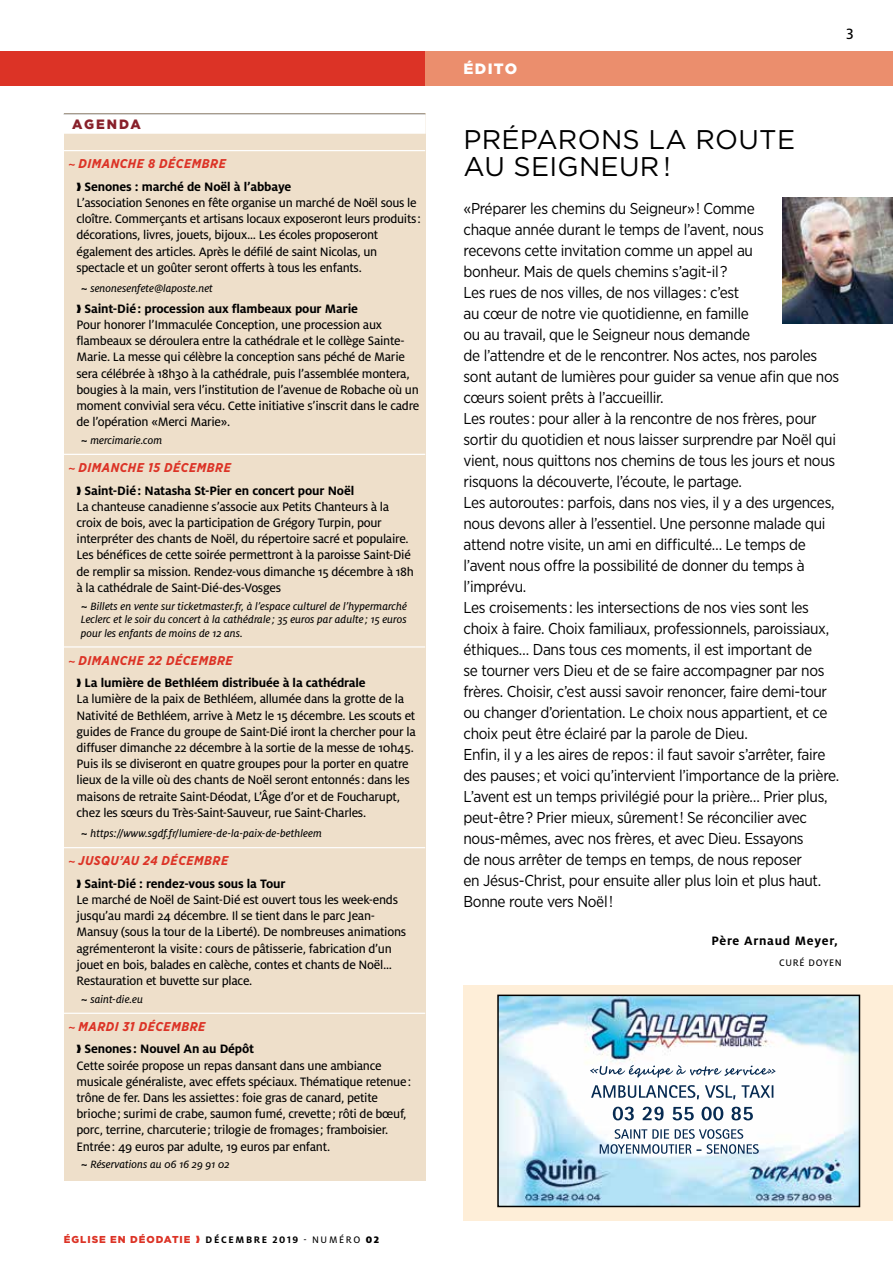
<style>
.page{position:relative;width:893px;height:1263px;background:#fff}
.page>*{position:absolute;margin:0;border:0;box-sizing:border-box;transform-origin:0 0}
.t1{font:27px/27px "Gotham";letter-spacing:.01em;color:#000}
.t2{font:16.5px "Milo OT Text";color:#000}
.t3{font:15.75px/21px "Gotham Narrow";letter-spacing:-.02em;color:#000}
.t4{font:900 15px "Gotham";letter-spacing:.09em;color:#fff}
.t5{font:13.5px/16.2px "Milo OT Text";letter-spacing:-.02em;color:#000}
.t6{font:700 13.5px "Milo OT";letter-spacing:-.01em;color:#000}
.t7{font:700 13.5px "Milo OT";letter-spacing:.05em;color:#000}
.t8{font:900 13.5px "Gotham";letter-spacing:.15em;color:#88202a}
.t9{font:italic 700 12.75px "Gotham Narrow";letter-spacing:.04em;color:#dc3326}
.t10{font:11.7px/13.5px "Milo OT Text Ita";color:#000;text-align:justify}
.t11{font:10.5px "Milo OT Text";letter-spacing:.065em;color:#000}
.t12{font:900 10.05px "Gotham";letter-spacing:.1em;color:#dc3326}
.s1{font-family:"Trade Gothic Bold Cond Twenty";font-weight:400;font-style:normal}
.s2{font-family:"Trade Gothic Bold Cond Twenty"}
.s3{font-family:"Milo OT";font-weight:700;font-size:10.5px;color:#000}
.s4{font-family:"Milo OT Text";font-weight:400;font-size:10.5px;color:#000}
.s5{font-family:"Milo OT";font-size:10.5px;color:#000}
</style>
<div class="page">
<div style="left:64px;top:114px;width:361px;height:1067px;background:#eedfca"></div>
<div style="left:63px;top:114px;width:363px;height:20px;background:#fff"></div>
<hr style="left:64px;top:150px;width:361px;height:1px;background:#fff">
<hr style="left:64px;top:454px;width:361px;height:1px;background:#fff">
<hr style="left:64px;top:646px;width:361px;height:1px;background:#fff">
<hr style="left:64px;top:847px;width:361px;height:1px;background:#fff">
<hr style="left:64px;top:1013px;width:361px;height:1px;background:#fff">
<img style="left:782px;top:197px;width:111px;height:127px">
<div style="left:0;top:51px;width:425px;height:34px;background:#dc3326"></div>
<div style="left:425px;top:51px;width:468px;height:34px;background:#eb8e6d"></div>
<div style="left:463px;top:985px;width:430px;height:235px;background:#feeed8"></div>
<img style="left:500px;top:997px;width:357px;height:207px">
<div style="left:497px;top:994px;width:363px;height:213px;border:2px solid #000"></div>
<p class="t8" style="left:72px;top:115px;width:70px">AGENDA</p>
<p class="t9" style="left:68px;top:156px;width:159px"><span class="s1">~</span> DIMANCHE 8 DÉCEMBRE</p>
<p class="t6" style="left:85px;top:179px;width:208px">Senones : marché de Noël à l’abbaye</p>
<p class="t5" style="left:77px;top:195px;width:346px">L’association Senones en fête organise un marché de Noël sous le cloître. Commerçants et artisans locaux exposeront leurs produits: décorations, livres, jouets, bijoux… Les écoles proposeront également des articles. Après le défilé de saint Nicolas, un spectacle et un goûter seront offerts à tous les enfants.</p>
<p class="t10" style="left:81px;top:282px;width:134px"><span class="s2">~</span> senonesenfete@laposte.net</p>
<p class="t6" style="left:85px;top:301px;width:275px">Saint-Dié: procession aux flambeaux pour Marie</p>
<p class="t5" style="left:77px;top:317px;width:344px">Pour honorer l’Immaculée Conception, une procession aux flambeaux se déroulera entre la cathédrale et le collège Sainte-Marie. La messe qui célèbre la conception sans péché de Marie sera célébrée à 18h30 à la cathédrale, puis l’assemblée montera, bougies à la main, vers l’institution de l’avenue de Robache où un moment convivial sera vécu. Cette initiative s’inscrit dans le cadre de l’opération «Merci Marie».</p>
<p class="t10" style="left:81px;top:434px;width:83px"><span class="s2">~</span> mercimarie.com</p>
<p class="t9" style="left:68px;top:459px;width:164px"><span class="s1">~</span> DIMANCHE 15 DÉCEMBRE</p>
<p class="t6" style="left:85px;top:483px;width:271px">Saint-Dié: Natasha St-Pier en concert pour Noël</p>
<p class="t5" style="left:77px;top:498px;width:339px">La chanteuse canadienne s’associe aux Petits Chanteurs à la croix de bois, avec la participation de Grégory Turpin, pour interpréter des chants de Noël, du répertoire sacré et populaire.<br>Les bénéfices de cette soirée permettront à la paroisse Saint-Dié de remplir sa mission. Rendez-vous dimanche 15 décembre à 18h à la cathédrale de Saint-Dié-des-Vosges</p>
<p class="t10" style="left:81px;top:599px;width:328px"><span class="s2">~</span> Billets en vente sur ticketmaster.fr, à l’espace culturel de l’hypermarché Leclerc et le soir du concert à la cathédrale ; 35 euros par adulte ; 15 euros pour les enfants de moins de 12 ans.</p>
<p class="t9" style="left:68px;top:652px;width:166px"><span class="s1">~</span> DIMANCHE 22 DÉCEMBRE</p>
<p class="t6" style="left:85px;top:675px;width:283px">La lumière de Bethléem distribuée à la cathédrale</p>
<p class="t5" style="left:77px;top:691px;width:341px">La lumière de la paix de Bethléem, allumée dans la grotte de la Nativité de Bethléem, arrive à Metz le 15 décembre. Les scouts et guides de France du groupe de Saint-Dié iront la chercher pour la diffuser dimanche 22 décembre à la sortie de la messe de 10h45.<br>Puis ils se diviseront en quatre groupes pour la porter en quatre lieux de la ville où des chants de Noël seront entonnés: dans les maisons de retraite Saint-Déodat, L’Âge d’or et de Foucharupt, chez les sœurs du Très-Saint-Sauveur, rue Saint-Charles.</p>
<p class="t10" style="left:81px;top:827px;width:243px"><span class="s2">~</span> https://www.sgdf.fr/lumiere-de-la-paix-de-bethleem</p>
<p class="t9" style="left:68px;top:852px;width:162px"><span class="s1">~</span> JUSQU’AU 24 DÉCEMBRE</p>
<p class="t6" style="left:85px;top:876px;width:202px">Saint-Dié : rendez-vous sous la Tour</p>
<p class="t5" style="left:77px;top:892px;width:331px">Le marché de Noël de Saint-Dié est ouvert tous les week-ends jusqu’au mardi 24 décembre. Il se tient dans le parc Jean-Mansuy (sous la tour de la Liberté). De nombreuses animations agrémenteront la visite: cours de pâtisserie, fabrication d’un jouet en bois, balades en calèche, contes et chants de Noël… Restauration et buvette sur place.</p>
<p class="t10" style="left:81px;top:992px;width:64px"><span class="s2">~</span> saint-die.eu</p>
<p class="t9" style="left:68px;top:1018px;width:139px"><span class="s1">~</span> MARDI 31 DÉCEMBRE</p>
<p class="t6" style="left:85px;top:1041px;width:171px">Senones : Nouvel An au Dépôt</p>
<p class="t5" style="left:77px;top:1057px;width:336px">Cette soirée propose un repas dansant dans une ambiance musicale généraliste, avec effets spéciaux. Thématique retenue: trône de fer. Dans les assiettes: foie gras de canard, petite brioche; surimi de crabe, saumon fumé, crevette; rôti de bœuf, porc, terrine, charcuterie; trilogie de fromages; framboisier.<br>Entrée: 49 euros par adulte, 19 euros par enfant.</p>
<p class="t10" style="left:81px;top:1158px;width:150px"><span class="s2">~</span> Réservations au 06 16 29 91 02</p>
<p class="t12" style="left:64px;top:1232px;width:317px">ÉGLISE EN DÉODATIE → <span class="s3">Décembre 2019</span> <span class="s4">- NUMÉRO</span> <span class="s5">02</span></p>
<p class="t4" style="left:463px;top:58px;width:55px">ÉDITO</p>
<p class="t2" style="left:846px;top:24px;width:9px">3</p>
<h1 class="t1" style="left:463px;top:126px;width:333px">PRÉPARONS LA ROUTE<br>AU SEIGNEUR !</h1>
<p class="t3" style="left:463px;top:198px;width:377px">«Préparer les chemins du Seigneur» ! Comme<br>chaque année durant le temps de l’avent, nous<br>recevons cette invitation comme un appel au<br>bonheur. Mais de quels chemins s’agit-il ?<br>Les rues de nos villes, de nos villages : c’est<br>au cœur de notre vie quotidienne, en famille<br>ou au travail, que le Seigneur nous demande<br>de l’attendre et de le rencontrer. Nos actes, nos paroles sont autant de lumières pour guider sa venue afin que nos cœurs soient prêts à l’accueillir.<br>Les routes : pour aller à la rencontre de nos frères, pour sortir du quotidien et nous laisser surprendre par Noël qui vient, nous quittons nos chemins de tous les jours et nous risquons la découverte, l’écoute, le partage.<br>Les autoroutes : parfois, dans nos vies, il y a des urgences, nous devons aller à l’essentiel. Une personne malade qui attend notre visite, un ami en difficulté… Le temps de l’avent nous offre la possibilité de donner du temps à l’imprévu.<br>Les croisements : les intersections de nos vies sont les choix à faire. Choix familiaux, professionnels, paroissiaux, éthiques… Dans tous ces moments, il est important de<br>se tourner vers Dieu et de se faire accompagner par nos frères. Choisir, c’est aussi savoir renoncer, faire demi-tour ou changer d’orientation. Le choix nous appartient, et ce choix peut être éclairé par la parole de Dieu.<br>Enfin, il y a les aires de repos : il faut savoir s’arrêter, faire des pauses ; et voici qu’intervient l’importance de la prière.<br>L’avent est un temps privilégié pour la prière… Prier plus, peut-être ? Prier mieux, sûrement ! Se réconcilier avec nous-mêmes, avec nos frères, et avec Dieu. Essayons<br>de nous arrêter de temps en temps, de nous reposer<br>en Jésus-Christ, pour ensuite aller plus loin et plus haut.<br>Bonne route vers Noël !</p>
<p class="t7" style="left:712px;top:933px;width:128px">Père Arnaud Meyer,</p>
<p class="t11" style="left:779px;top:957px;width:64px">CURÉ DOYEN</p>
</div>
